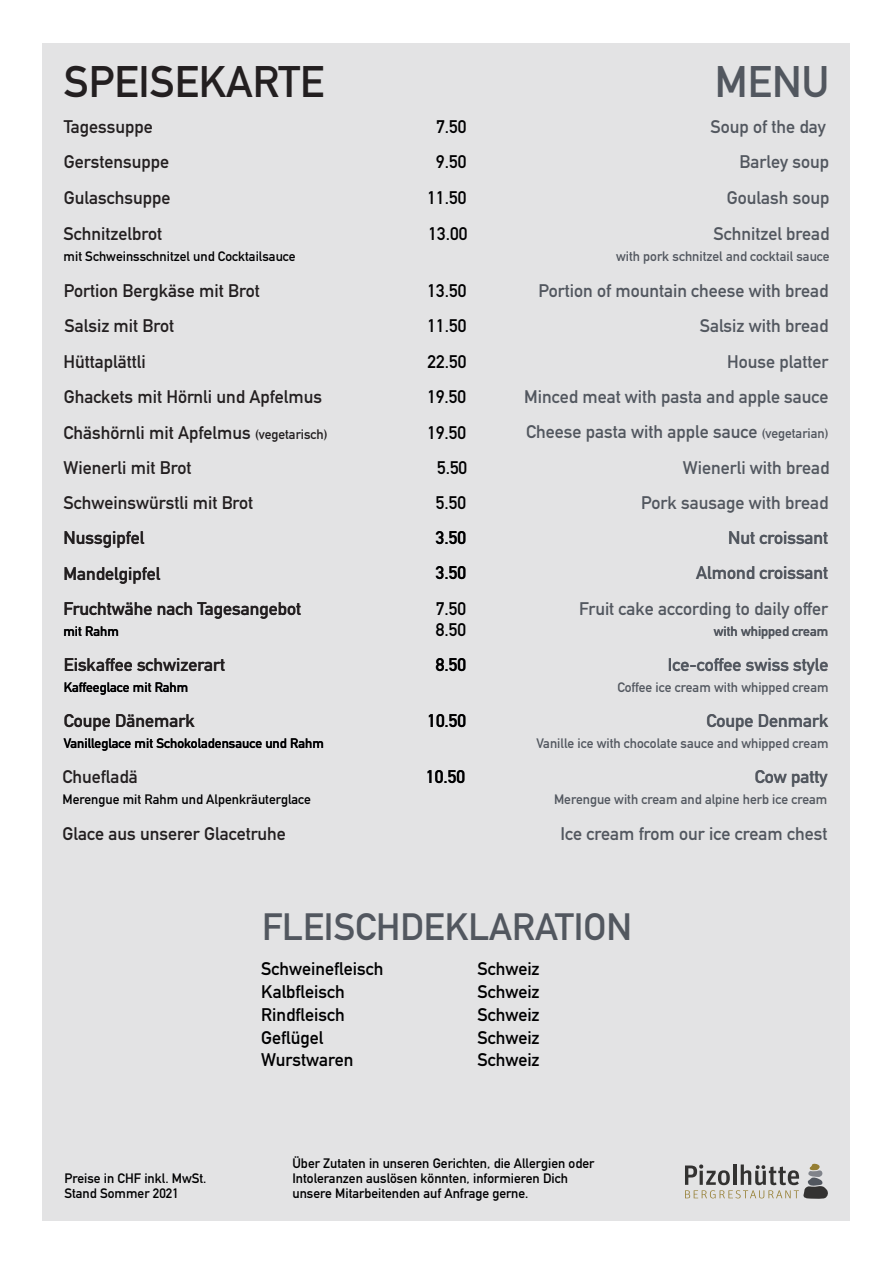
<style>
.page{position:relative;width:893px;height:1263px;background:#fff}
.page>*{position:absolute;margin:0;border:0;box-sizing:border-box;transform-origin:0 0}
.t1{font:700 43.5px "DIN Alternate";color:#231f20}
.t2{font:700 43.5px "DIN Alternate";color:#52575f}
.t3{font:700 37.5px "DIN Alternate";color:#52575f}
.t4{font:700 18px "DIN Alternate";color:#52575f}
.t5{font:700 18px "DIN Alternate";color:#231f20}
.t6{font:700 18px "DIN Alternate";color:#000001}
.t7{font:700 13.5px/15px "DIN Alternate";color:#000001}
.t8{font:700 13.5px "DIN Alternate";color:#52575f}
.s1{font-size:13.5px}
</style>
<div class="page">
<div style="left:43px;top:43px;width:807px;height:1177px;background:#e3e3e4"></div>
<svg style="left:685px;top:1164px;width:143px;height:35px"></svg>
<p class="t1" style="left:64px;top:49px;width:262px">SPEISEKARTE</p>
<p class="t2" style="left:715px;top:49px;width:116px">MENU</p>
<p class="t5" style="left:64px;top:113px;width:91px">Tagessuppe</p>
<p class="t6" style="left:436px;top:113px;width:32px">7.50</p>
<p class="t4" style="left:711px;top:113px;width:117px">Soup of the day</p>
<p class="t5" style="left:64px;top:148px;width:107px">Gerstensuppe</p>
<p class="t6" style="left:436px;top:148px;width:32px">9.50</p>
<p class="t4" style="left:740px;top:148px;width:91px">Barley soup</p>
<p class="t5" style="left:64px;top:184px;width:108px">Gulaschsuppe</p>
<p class="t6" style="left:427px;top:184px;width:40px">11.50</p>
<p class="t4" style="left:727px;top:183px;width:104px">Goulash soup</p>
<p class="t5" style="left:64px;top:220px;width:100px">Schnitzelbrot</p>
<p class="t6" style="left:428px;top:220px;width:40px">13.00</p>
<p class="t4" style="left:713px;top:220px;width:118px">Schnitzel bread</p>
<p class="t7" style="left:64px;top:248px;width:234px">mit Schweinsschnitzel und Cocktailsauce</p>
<p class="t8" style="left:616px;top:246px;width:215px">with pork schnitzel and cocktail sauce</p>
<p class="t5" style="left:64px;top:277px;width:197px">Portion Bergkäse mit Brot</p>
<p class="t6" style="left:427px;top:277px;width:40px">13.50</p>
<p class="t4" style="left:538px;top:277px;width:292px">Portion of mountain cheese with bread</p>
<p class="t5" style="left:64px;top:312px;width:111px">Salsiz mit Brot</p>
<p class="t6" style="left:427px;top:312px;width:40px">11.50</p>
<p class="t4" style="left:700px;top:312px;width:130px">Salsiz with bread</p>
<p class="t5" style="left:64px;top:347px;width:84px">Hüttaplättli</p>
<p class="t6" style="left:427px;top:348px;width:40px">22.50</p>
<p class="t4" style="left:727px;top:348px;width:103px">House platter</p>
<p class="t5" style="left:64px;top:383px;width:260px">Ghackets mit Hörnli und Apfelmus</p>
<p class="t6" style="left:427px;top:383px;width:40px">19.50</p>
<p class="t4" style="left:524px;top:383px;width:306px">Minced meat with pasta and apple sauce</p>
<p class="t5" style="left:64px;top:418px;width:266px">Chäshörnli mit Apfelmus <span class="s1">(vegetarisch)</span></p>
<p class="t5" style="left:64px;top:454px;width:129px">Wienerli mit Brot</p>
<p class="t5" style="left:64px;top:489px;width:191px">Schweinswürstli mit Brot</p>
<p class="t6" style="left:427px;top:418px;width:40px">19.50</p>
<p class="t4" style="left:526px;top:418px;width:304px">Cheese pasta with apple sauce <span class="s1">(vegetarian)</span></p>
<p class="t6" style="left:437px;top:454px;width:32px">5.50</p>
<p class="t4" style="left:683px;top:454px;width:148px">Wienerli with bread</p>
<p class="t6" style="left:436px;top:489px;width:32px">5.50</p>
<p class="t4" style="left:641px;top:489px;width:189px">Pork sausage with bread</p>
<p class="t5" style="left:63px;top:524px;width:82px">Nussgipfel</p>
<p class="t6" style="left:436px;top:524px;width:32px">3.50</p>
<p class="t4" style="left:728px;top:524px;width:102px">Nut croissant</p>
<p class="t5" style="left:63px;top:559px;width:98px">Mandelgipfel</p>
<p class="t6" style="left:436px;top:559px;width:32px">3.50</p>
<p class="t4" style="left:696px;top:559px;width:134px">Almond croissant</p>
<p class="t5" style="left:63px;top:595px;width:239px">Fruchtwähe nach Tagesangebot</p>
<p class="t7" style="left:63px;top:623px;width:57px">mit Rahm</p>
<p class="t8" style="left:714px;top:621px;width:116px">with whipped cream</p>
<p class="t5" style="left:64px;top:651px;width:163px">Eiskaffee schwizerart</p>
<p class="t6" style="left:436px;top:651px;width:32px">8.50</p>
<p class="t4" style="left:668px;top:651px;width:162px">Ice-coffee swiss style</p>
<p class="t7" style="left:64px;top:679px;width:126px">Kaffeeglace mit Rahm</p>
<p class="t5" style="left:64px;top:707px;width:133px">Coupe Dänemark</p>
<p class="t6" style="left:427px;top:707px;width:40px">10.50</p>
<p class="t4" style="left:706px;top:707px;width:124px">Coupe Denmark</p>
<p class="t7" style="left:64px;top:735px;width:262px">Vanilleglace mit Schokoladensauce und Rahm</p>
<p class="t6" style="left:426px;top:763px;width:40px">10.50</p>
<p class="t4" style="left:755px;top:763px;width:74px">Cow patty</p>
<p class="t5" style="left:63px;top:819px;width:225px">Glace aus unserer Glacetruhe</p>
<p class="t4" style="left:561px;top:819px;width:268px">Ice cream from our ice cream chest</p>
<p class="t6" style="left:436px;top:594px;width:32px">7.50</p>
<p class="t4" style="left:579px;top:594px;width:251px">Fruit cake according to daily offer</p>
<p class="t6" style="left:436px;top:616px;width:32px">8.50</p>
<p class="t8" style="left:617px;top:677px;width:213px">Coffee ice cream with whipped cream</p>
<p class="t8" style="left:536px;top:733px;width:294px">Vanille ice with chocolate sauce and whipped cream</p>
<p class="t5" style="left:63px;top:763px;width:77px">Chuefladä</p>
<p class="t7" style="left:63px;top:791px;width:250px">Merengue mit Rahm und Alpenkräuterglace</p>
<p class="t8" style="left:554px;top:789px;width:275px">Merengue with cream and alpine herb ice cream</p>
<p class="t7" style="left:64px;top:1170px;width:144px">Preise in CHF inkl. MwSt.</p>
<p class="t7" style="left:64px;top:1185px;width:116px">Stand Sommer 2021</p>
<p class="t3" style="left:262px;top:898px;width:371px">FLEISCHDEKLARATION</p>
<p class="t6" style="left:261px;top:955px;width:124px">Schweinefleisch</p>
<p class="t6" style="left:477px;top:955px;width:64px">Schweiz</p>
<p class="t6" style="left:261px;top:978px;width:85px">Kalbfleisch</p>
<p class="t6" style="left:477px;top:978px;width:64px">Schweiz</p>
<p class="t6" style="left:261px;top:1001px;width:85px">Rindfleisch</p>
<p class="t6" style="left:477px;top:1001px;width:64px">Schweiz</p>
<p class="t6" style="left:261px;top:1023px;width:64px">Geflügel</p>
<p class="t6" style="left:477px;top:1023px;width:64px">Schweiz</p>
<p class="t6" style="left:261px;top:1046px;width:94px">Wurstwaren</p>
<p class="t6" style="left:477px;top:1046px;width:64px">Schweiz</p>
<p class="t7" style="left:292px;top:1155px;width:303px">Über Zutaten in unseren Gerichten, die Allergien oder<br>Intoleranzen auslösen könnten, informieren Dich unsere Mitarbeitenden auf Anfrage gerne.</p>
</div>
